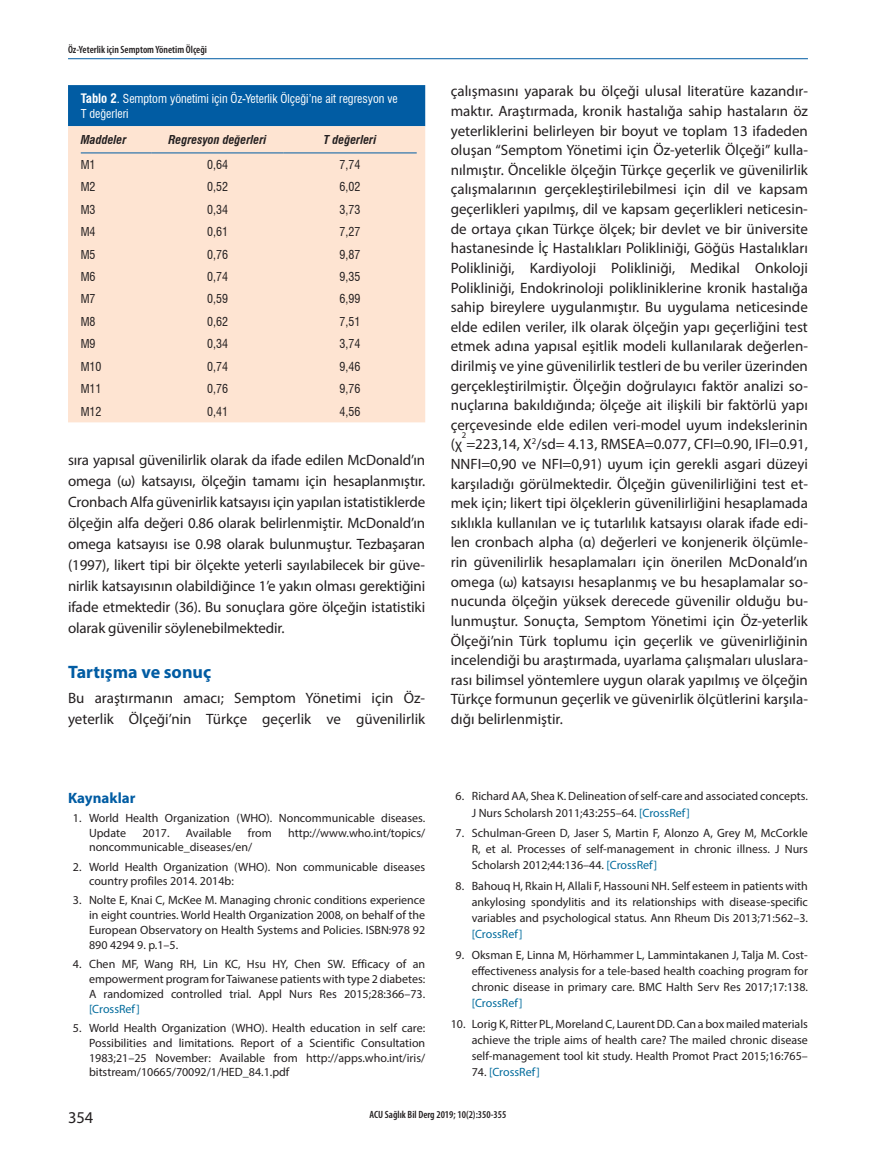
<style>
.page{position:relative;width:893px;height:1170px;background:#fff}
.page>*{position:absolute;margin:0;border:0;box-sizing:border-box;transform-origin:0 0}
.t1{font:700 18px "Myriad Pro";color:#015ca3}
.t2{font:16.5px "Myriad Pro";color:#231f20}
.t3{font:15px/19.6px "Myriad Pro";color:#231f20;text-align:justify}
.t4{font:700 15px "Myriad Pro";color:#015ca3}
.t5{font:12px/14.9px "Myriad Pro";color:#231f20;text-align:justify}
.t6{font:condensed 12px "Swiss 721 BT";color:#231f20}
.t7{font:condensed 12px/14.4px "Swiss 721 BT";color:#fff}
.t8{font:12px "Myriad Pro";color:#006b9c}
.t9{font:italic 700 condensed 12px "Swiss 721 BT";color:#231f20}
.t10{font:600 condensed 10.5px "Myriad Pro";color:#231f20}
.t11{font:8.7px "Myriad Pro";color:#231f20}
.s1{font-weight:700;font-size:12.75px}
.s2{color:#006b9c}
.s3{color:#231f20}
</style>
<div class="page">
<hr style="left:68px;top:58px;width:740px;height:1px;background:#015ca3">
<div style="left:68px;top:85px;width:357px;height:41px;background:#015ca3"></div>
<div style="left:68px;top:126px;width:357px;height:296px;background:#fee4d2"></div>
<hr style="left:81px;top:152px;width:71px;height:1px;background:#015ca3">
<hr style="left:152px;top:152px;width:131px;height:1px;background:#015ca3">
<hr style="left:283px;top:152px;width:134px;height:1px;background:#015ca3">
<p class="t10" style="left:68px;top:44px;width:140px">Öz-Yeterlik için Semptom Yönetim Ölçeği</p>
<p class="t7" style="left:81px;top:92px;width:319px"><span class="s1">Tablo 2</span>. Semptom yönetimi için Öz-Yeterlik Ölçeği’ne ait regresyon ve<br>T değerleri</p>
<p class="t9" style="left:81px;top:132px;width:47px">Maddeler</p>
<p class="t9" style="left:169px;top:132px;width:100px">Regresyon değerleri</p>
<p class="t9" style="left:324px;top:132px;width:54px">T değerleri</p>
<p class="t6" style="left:81px;top:157px;width:16px">M1</p>
<p class="t6" style="left:207px;top:157px;width:22px">0,64</p>
<p class="t6" style="left:340px;top:157px;width:22px">7,74</p>
<p class="t6" style="left:81px;top:179px;width:16px">M2</p>
<p class="t6" style="left:207px;top:179px;width:22px">0,52</p>
<p class="t6" style="left:340px;top:179px;width:22px">6,02</p>
<p class="t6" style="left:81px;top:202px;width:16px">M3</p>
<p class="t6" style="left:207px;top:202px;width:22px">0,34</p>
<p class="t6" style="left:340px;top:202px;width:22px">3,73</p>
<p class="t6" style="left:81px;top:224px;width:16px">M4</p>
<p class="t6" style="left:207px;top:224px;width:22px">0,61</p>
<p class="t6" style="left:340px;top:224px;width:22px">7,27</p>
<p class="t6" style="left:81px;top:247px;width:16px">M5</p>
<p class="t6" style="left:207px;top:247px;width:22px">0,76</p>
<p class="t6" style="left:340px;top:247px;width:22px">9,87</p>
<p class="t6" style="left:81px;top:269px;width:16px">M6</p>
<p class="t6" style="left:207px;top:269px;width:22px">0,74</p>
<p class="t6" style="left:340px;top:269px;width:22px">9,35</p>
<p class="t6" style="left:81px;top:292px;width:16px">M7</p>
<p class="t6" style="left:207px;top:292px;width:22px">0,59</p>
<p class="t6" style="left:340px;top:292px;width:22px">6,99</p>
<p class="t6" style="left:81px;top:314px;width:16px">M8</p>
<p class="t6" style="left:207px;top:314px;width:22px">0,62</p>
<p class="t6" style="left:340px;top:314px;width:22px">7,51</p>
<p class="t6" style="left:81px;top:337px;width:16px">M9</p>
<p class="t6" style="left:207px;top:337px;width:22px">0,34</p>
<p class="t6" style="left:340px;top:337px;width:22px">3,74</p>
<p class="t6" style="left:81px;top:359px;width:22px">M10</p>
<p class="t6" style="left:207px;top:359px;width:22px">0,74</p>
<p class="t6" style="left:340px;top:359px;width:22px">9,46</p>
<p class="t6" style="left:81px;top:381px;width:22px">M11</p>
<p class="t6" style="left:207px;top:381px;width:22px">0,76</p>
<p class="t6" style="left:340px;top:381px;width:22px">9,76</p>
<p class="t6" style="left:81px;top:404px;width:22px">M12</p>
<p class="t6" style="left:207px;top:404px;width:22px">0,41</p>
<p class="t6" style="left:340px;top:404px;width:22px">4,56</p>
<p class="t3" style="left:68px;top:448px;width:359px;line-height:21px">sıra yapısal güvenilirlik olarak da ifade edilen McDonald’ın omega (ω) katsayısı, ölçeğin tamamı için hesaplanmıştır.<br>Cronbach Alfa güvenirlik katsayısı için yapılan istatistiklerde ölçeğin alfa değeri 0.86 olarak belirlenmiştir. McDonald’ın omega katsayısı ise 0.98 olarak bulunmuştur. Tezbaşaran (1997), likert tipi bir ölçekte yeterli sayılabilecek bir güve&shy;nirlik katsayısının olabildiğince 1’e yakın olması gerektiğini ifade etmektedir (36). Bu sonuçlara göre ölçeğin istatistiki olarak güvenilir söylenebilmektedir.</p>
<p class="t1" style="left:68px;top:659px;width:145px">Tartışma ve sonuç</p>
<p class="t3" style="left:68px;top:687px;width:359px;line-height:21px">Bu araştırmanın amacı; Semptom Yönetimi için Öz&shy;yeterlik Ölçeği’nin Türkçe geçerlik ve güvenilirlik</p>
<p class="t3" style="left:451px;top:81px;width:359px">çalışmasını yaparak bu ölçeği ulusal literatüre kazandır&shy;maktır. Araştırmada, kronik hastalığa sahip hastaların öz yeterliklerini belirleyen bir boyut ve toplam 13 ifadeden oluşan “Semptom Yönetimi için Öz-yeterlik Ölçeği” kulla&shy;nılmıştır. Öncelikle ölçeğin Türkçe geçerlik ve güvenilirlik çalışmalarının gerçekleştirilebilmesi için dil ve kapsam geçerlikleri yapılmış, dil ve kapsam geçerlikleri neticesin&shy;de ortaya çıkan Türkçe ölçek; bir devlet ve bir üniversite hastanesinde İç Hastalıkları Polikliniği, Göğüs Hastalıkları Polikliniği, Kardiyoloji Polikliniği, Medikal Onkoloji Polikliniği, Endokrinoloji polikliniklerine kronik hastalığa sahip bireylere uygulanmıştır. Bu uygulama neticesinde elde edilen veriler, ilk olarak ölçeğin yapı geçerliğini test etmek adına yapısal eşitlik modeli kullanılarak değerlen&shy;dirilmiş ve yine güvenilirlik testleri de bu veriler üzerinden gerçekleştirilmiştir. Ölçeğin doğrulayıcı faktör analizi so&shy;nuçlarına bakıldığında; ölçeğe ait ilişkili bir faktörlü yapı çerçevesinde elde edilen veri-model uyum indekslerinin (χ =223,14, X<sup>2</sup>/sd= 4.13, RMSEA=0.077, CFI=0.90, IFI=0.91,</p>
<p class="t11" style="left:462px;top:430px;width:6px">2</p>
<p class="t3" style="left:451px;top:454px;width:359px">NNFI=0,90 ve NFI=0,91) uyum için gerekli asgari düzeyi karşıladığı görülmektedir. Ölçeğin güvenilirliğini test et&shy;mek için; likert tipi ölçeklerin güvenilirliğini hesaplamada sıklıkla kullanılan ve iç tutarlılık katsayısı olarak ifade edi&shy;len cronbach alpha (α) değerleri ve konjenerik ölçümle&shy;rin güvenilirlik hesaplamaları için önerilen McDonald’ın omega (ω) katsayısı hesaplanmış ve bu hesaplamalar so&shy;nucunda ölçeğin yüksek derecede güvenilir olduğu bu&shy;lunmuştur. Sonuçta, Semptom Yönetimi için Öz-yeterlik Ölçeği’nin Türk toplumu için geçerlik ve güvenirliğinin incelendiği bu araştırmada, uyarlama çalışmaları uluslara&shy;rası bilimsel yöntemlere uygun olarak yapılmış ve ölçeğin Türkçe formunun geçerlik ve güvenirlik ölçütlerini karşıla&shy;dığı belirlenmiştir.</p>
<p class="t4" style="left:68px;top:787px;width:69px">Kaynaklar</p>
<p class="t5" style="left:89px;top:810px;width:338px;text-indent:-16px">1. World Health Organization (WHO). Noncommunicable diseases.<br>Update</p>
<p class="t5" style="left:142px;top:824px;width:29px">2017.</p>
<p class="t5" style="left:186px;top:824px;width:47px">Available</p>
<p class="t5" style="left:248px;top:824px;width:25px">from</p>
<p class="t5" style="left:288px;top:824px;width:139px">http://www.who.int/topics/</p>
<p class="t5" style="left:89px;top:839px;width:165px">noncommunicable_diseases/en/</p>
<p class="t5" style="left:89px;top:858px;width:338px;text-indent:-16px">2. World Health Organization (WHO). Non communicable diseases country profiles 2014. 2014b:</p>
<p class="t5" style="left:89px;top:892px;width:338px;text-indent:-16px">3. Nolte E, Knai C, McKee M. Managing chronic conditions experience in eight countries. World Health Organization 2008, on behalf of the European Observatory on Health Systems and Policies. ISBN:978 92<br>890 4294 9. p.1–5.</p>
<p class="t5" style="left:89px;top:956px;width:338px;text-indent:-16px">4. Chen MF, Wang RH, Lin KC, Hsu HY, Chen SW. Efficacy of an empowerment program for Taiwanese patients with type 2 diabetes:<br>A randomized controlled trial. Appl Nurs Res 2015;28:366–73.</p>
<p class="t8" style="left:89px;top:1001px;width:52px">[CrossRef]</p>
<p class="t5" style="left:89px;top:1020px;width:338px;text-indent:-16px">5. World Health Organization (WHO). Health education in self care:<br>Possibilities and limitations. Report of a Scientific Consultation 1983;21–25 November: Available from http://apps.who.int/iris/ bitstream/10665/70092/1/HED_84.1.pdf</p>
<p class="t5" style="left:472px;top:788px;width:338px;line-height:16.2px;text-indent:-16px">6. Richard AA, Shea K. Delineation of self-care and associated concepts.<br>J Nurs Scholarsh 2011;43:255–64. <span class="s2">[CrossRef]</span></p>
<p class="t5" style="left:472px;top:824px;width:338px;line-height:16.2px;text-indent:-16px">7. Schulman-Green D, Jaser S, Martin F, Alonzo A, Grey M, McCorkle R, et al. Processes of self-management in chronic illness. J Nurs Scholarsh 2012;44:136–44. <span class="s2">[CrossRef]</span></p>
<p class="t5" style="left:472px;top:877px;width:338px;line-height:16.2px;text-indent:-16px">8. Bahouq H, Rkain H, Allali F, Hassouni NH. Self esteem in patients with ankylosing spondylitis and its relationships with disease-specific variables and psychological status. Ann Rheum Dis 2013;71:562–3.</p>
<p class="t8" style="left:472px;top:926px;width:52px">[CrossRef]</p>
<p class="t5" style="left:472px;top:946px;width:338px;line-height:16.2px;text-indent:-16px">9. Oksman E, Linna M, Hörhammer L, Lammintakanen J, Talja M. Cost&shy;effectiveness analysis for a tele-based health coaching program for chronic disease in primary care. BMC Halth Serv Res 2017;17:138.</p>
<p class="t8" style="left:472px;top:995px;width:52px">[CrossRef]</p>
<p class="t5" style="left:472px;top:1015px;width:338px;line-height:16.2px;text-indent:-21px">10. Lorig K, Ritter PL, Moreland C, Laurent DD. Can a box mailed materials achieve the triple aims of health care? The mailed chronic disease self-management tool kit study. Health Promot Pract 2015;16:765–</p>
<p class="t8" style="left:472px;top:1064px;width:70px"><span class="s3">74.</span> [CrossRef]</p>
<p class="t2" style="left:68px;top:1106px;width:27px">354</p>
<p class="t10" style="left:369px;top:1108px;width:138px">ACU Sağlık Bil Derg 2019; 10(2):350-355</p>
</div>
